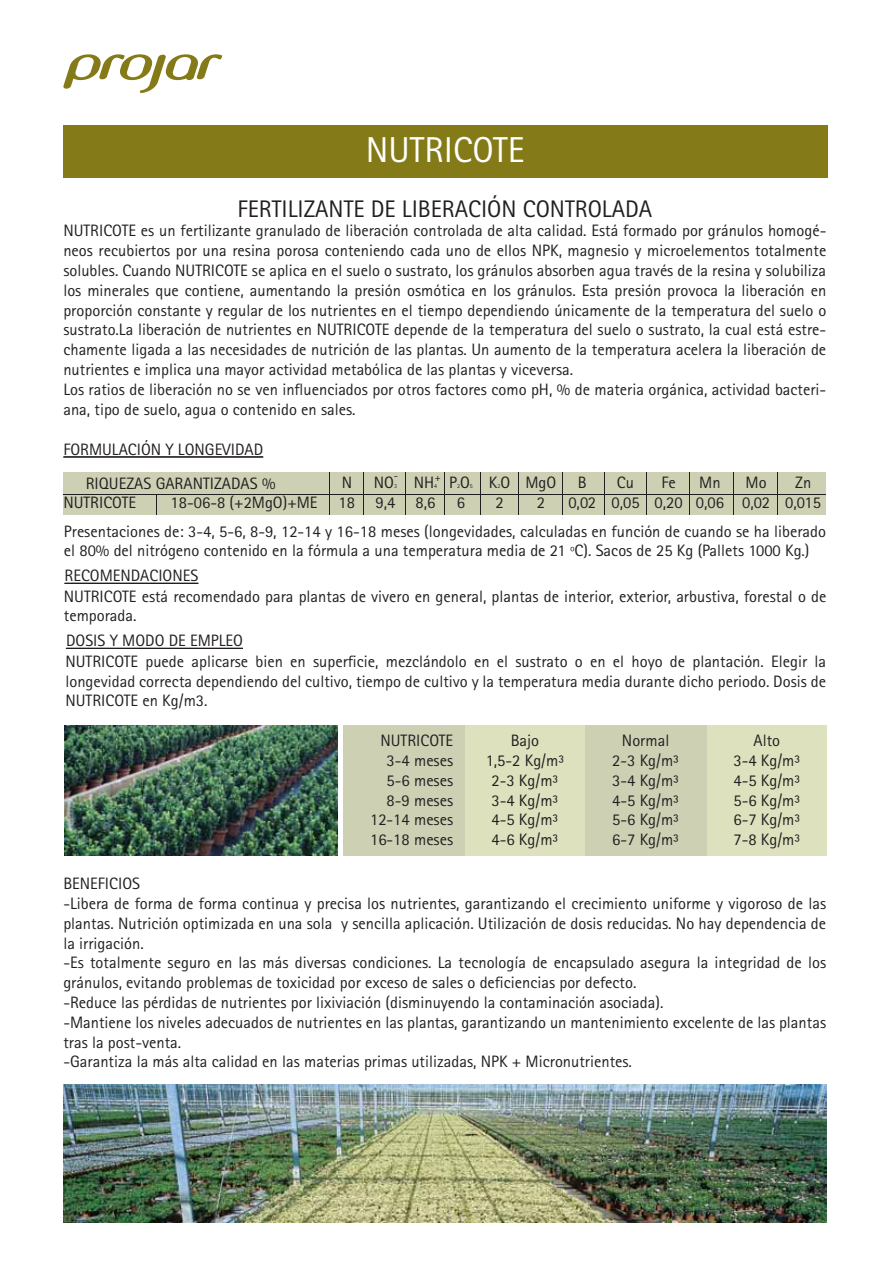
<style>
.page{position:relative;width:893px;height:1263px;background:#fff}
.page>*{position:absolute;margin:0;border:0;box-sizing:border-box;transform-origin:0 0}
.t1{font:36px "Rotis Sans Serif Std";color:#fff}
.t2{font:24px "Rotis Sans Serif Std";color:#231f20}
.t3{font:16.5px/19.8px "Rotis Sans Serif Std";color:#231f20}
.t4{font:10.5px "Rotis Sans Serif Std";color:#231f20}
.t5{font:6px "Rotis Sans Serif Std";color:#231f20}
</style>
<div class="page">
<div style="left:63px;top:472px;width:763px;height:43px;background:#ced0b4"></div>
<div style="left:63px;top:126px;width:764px;height:52px;background:#847a18"></div>
<svg style="left:63px;top:54px;width:159px;height:39px"></svg>
<svg style="left:63px;top:457px;width:200px;height:1px"></svg>
<hr style="left:63px;top:494px;width:763px;height:1px;background:#231f20">
<svg style="left:156px;top:495px;width:1px;height:20px"></svg>
<hr style="left:330px;top:472px;width:1px;height:43px;background:#231f20">
<hr style="left:363px;top:472px;width:1px;height:43px;background:#231f20">
<hr style="left:405px;top:472px;width:1px;height:43px;background:#231f20">
<hr style="left:444px;top:472px;width:1px;height:43px;background:#231f20">
<hr style="left:481px;top:472px;width:1px;height:43px;background:#231f20">
<hr style="left:518px;top:472px;width:1px;height:43px;background:#231f20">
<hr style="left:562px;top:472px;width:1px;height:43px;background:#231f20">
<hr style="left:604px;top:472px;width:1px;height:43px;background:#231f20">
<hr style="left:646px;top:472px;width:1px;height:43px;background:#231f20">
<hr style="left:689px;top:472px;width:1px;height:43px;background:#231f20">
<hr style="left:733px;top:472px;width:1px;height:43px;background:#231f20">
<hr style="left:777px;top:472px;width:1px;height:43px;background:#231f20">
<svg style="left:65px;top:583px;width:133px;height:1px"></svg>
<svg style="left:66px;top:648px;width:177px;height:1px"></svg>
<div style="left:706px;top:726px;width:120px;height:130px;background:#dee1bd"></div>
<div style="left:585px;top:726px;width:121px;height:130px;background:#ced0b4"></div>
<div style="left:465px;top:726px;width:120px;height:130px;background:#dee1bd"></div>
<div style="left:344px;top:726px;width:121px;height:130px;background:#ced0b4"></div>
<img style="left:65px;top:726px;width:273px;height:130px">
<img style="left:63px;top:1085px;width:763px;height:137px">
<h1 class="t1" style="left:366px;top:128px;width:160px">NUTRICOTE</h1>
<h2 class="t2" style="left:238px;top:194px;width:416px">FERTILIZANTE DE LIBERACIÓN CONTROLADA</h2>
<p class="t3" style="left:63px;top:221px;width:764px">NUTRICOTE es un fertilizante granulado de liberación controlada de alta calidad. Está formado por gránulos homogé&shy;neos recubiertos por una resina porosa conteniendo cada uno de ellos NPK, magnesio y microelementos totalmente solubles. Cuando NUTRICOTE se aplica en el suelo o sustrato, los gránulos absorben agua través de la resina y solubiliza los minerales que contiene, aumentando la presión osmótica en los gránulos. Esta presión provoca la liberación en proporción constante y regular de los nutrientes en el tiempo dependiendo únicamente de la temperatura del suelo o sustrato.La liberación de nutrientes en NUTRICOTE depende de la temperatura del suelo o sustrato, la cual está estre&shy;chamente ligada a las necesidades de nutrición de las plantas. Un aumento de la temperatura acelera la liberación de nutrientes e implica una mayor actividad metabólica de las plantas y viceversa.<br>Los ratios de liberación no se ven influenciados por otros factores como pH, % de materia orgánica, actividad bacteri&shy;ana, tipo de suelo, agua o contenido en sales.</p>
<p class="t3" style="left:63px;top:439px;width:201px">FORMULACIÓN Y LONGEVIDAD</p>
<p class="t4" style="left:394px;top:470px;width:6px">-</p>
<p class="t4" style="left:435px;top:471px;width:8px">+</p>
<p class="t5" style="left:457px;top:483px;width:4px">2</p>
<p class="t5" style="left:470px;top:483px;width:4px">5</p>
<p class="t3" style="left:489px;top:473px;width:69px">K O MgO</p>
<p class="t5" style="left:497px;top:482px;width:4px">2</p>
<p class="t3" style="left:578px;top:472px;width:10px">B</p>
<p class="t3" style="left:617px;top:472px;width:19px">Cu</p>
<p class="t3" style="left:661px;top:472px;width:16px">Fe</p>
<p class="t3" style="left:699px;top:472px;width:23px">Mn</p>
<p class="t3" style="left:746px;top:472px;width:23px">Mo</p>
<p class="t3" style="left:795px;top:472px;width:18px">Zn</p>
<p class="t3" style="left:86px;top:473px;width:191px">RIQUEZAS GARANTIZADAS %</p>
<p class="t3" style="left:342px;top:473px;width:12px">N</p>
<p class="t3" style="left:374px;top:473px;width:22px">NO</p>
<p class="t5" style="left:394px;top:483px;width:4px">3</p>
<p class="t3" style="left:414px;top:472px;width:22px">NH</p>
<p class="t5" style="left:434px;top:483px;width:4px">4</p>
<p class="t3" style="left:449px;top:473px;width:22px">PO</p>
<p class="t3" style="left:63px;top:492px;width:74px">NUTRICOTE</p>
<p class="t3" style="left:171px;top:492px;width:148px">18-06-8 (+2MgO)+ME</p>
<p class="t3" style="left:339px;top:493px;width:98px">18 9,4 8,6</p>
<p class="t3" style="left:457px;top:493px;width:10px">6</p>
<p class="t3" style="left:495px;top:493px;width:10px">2</p>
<p class="t3" style="left:537px;top:492px;width:10px">2</p>
<p class="t3" style="left:568px;top:492px;width:254px">0,02 0,05 0,20 0,06 0,02 0,015</p>
<p class="t3" style="left:64px;top:521px;width:764px">Presentaciones de: 3-4, 5-6, 8-9, 12-14 y 16-18 meses (longevidades, calculadas en función de cuando se ha liberado el 80% del nitrógeno contenido en la fórmula a una temperatura media de 21 ºC). Sacos de 25 Kg (Pallets 1000 Kg.)</p>
<p class="t3" style="left:64px;top:565px;width:764px">RECOMENDACIONES<br>NUTRICOTE está recomendado para plantas de vivero en general, plantas de interior, exterior, arbustiva, forestal o de temporada.</p>
<p class="t3" style="left:65px;top:630px;width:762px">DOSIS Y MODO DE EMPLEO<br>NUTRICOTE puede aplicarse bien en superficie, mezclándolo en el sustrato o en el hoyo de plantación. Elegir la longevidad correcta dependiendo del cultivo, tiempo de cultivo y la temperatura media durante dicho periodo. Dosis de NUTRICOTE en Kg/m3.</p>
<p class="t3" style="left:370px;top:731px;width:85px;text-align:right">NUTRICOTE<br>3-4 meses<br>5-6 meses<br>8-9 meses<br>12-14 meses<br>16-18 meses</p>
<p class="t3" style="left:486px;top:731px;width:80px;text-align:center">Bajo<br>1,5-2 Kg/m³<br>2-3 Kg/m³<br>3-4 Kg/m³<br>4-5 Kg/m³<br>4-6 Kg/m³</p>
<p class="t3" style="left:612px;top:731px;width:68px;text-align:center">Normal<br>2-3 Kg/m³<br>3-4 Kg/m³<br>4-5 Kg/m³<br>5-6 Kg/m³<br>6-7 Kg/m³</p>
<p class="t3" style="left:733px;top:731px;width:68px;text-align:center">Alto<br>3-4 Kg/m³<br>4-5 Kg/m³<br>5-6 Kg/m³<br>6-7 Kg/m³<br>7-8 Kg/m³</p>
<p class="t3" style="left:63px;top:874px;width:764px">BENEFICIOS<br>-Libera de forma de forma continua y precisa los nutrientes, garantizando el crecimiento uniforme y vigoroso de las plantas. Nutrición optimizada en una sola y sencilla aplicación. Utilización de dosis reducidas. No hay dependencia de la irrigación.<br>-Es totalmente seguro en las más diversas condiciones. La tecnología de encapsulado asegura la integridad de los gránulos, evitando problemas de toxicidad por exceso de sales o deficiencias por defecto.<br>-Reduce las pérdidas de nutrientes por lixiviación (disminuyendo la contaminación asociada).<br>-Mantiene los niveles adecuados de nutrientes en las plantas, garantizando un mantenimiento excelente de las plantas tras la post-venta.<br>-Garantiza la más alta calidad en las materias primas utilizadas, NPK + Micronutrientes.</p>
</div>
